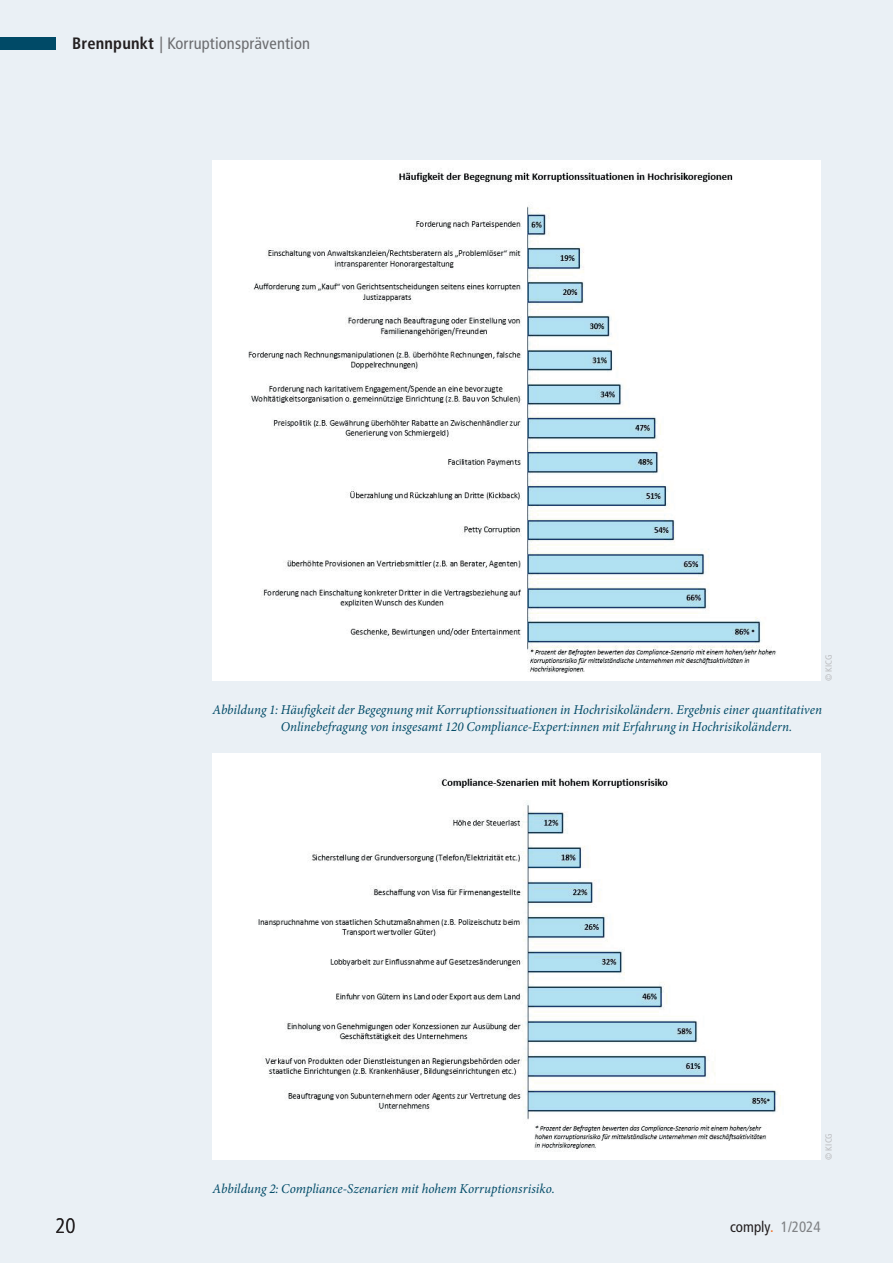
<style>
.page{position:relative;width:893px;height:1263px;background:#eaf0f5}
.page>*{position:absolute;margin:0;border:0;box-sizing:border-box;transform-origin:0 0}
.t1{font:300 condensed 21px "Frutiger LT Std";color:#231f20}
.t2{font:condensed 16.5px "Frutiger LT Std";letter-spacing:.01em;color:#6c6d70}
.t3{font:condensed 15px "Frutiger LT Std";color:#231f20}
.t4{font:italic 13.5px/16.5px "Minion Pro";color:#004a67}
.t5{font:condensed 9px "Frutiger LT Std";letter-spacing:.015em;color:#bcbdc0}
.s1{font-weight:700;color:#231f20}
.s2{color:#f36e21}
.s3{color:#808285}
</style>
<div class="page">
<div style="left:213px;top:753px;width:608px;height:407px;background:#fff"></div>
<div style="left:213px;top:160px;width:608px;height:521px;background:#fff"></div>
<div style="left:0;top:37px;width:55px;height:13px;background:#004a67"></div>
<img style="left:248px;top:169px;width:528px;height:504px">
<img style="left:258px;top:777px;width:523px;height:375px">
<p class="t2" style="left:72px;top:34px;width:239px"><span class="s1">Brennpunkt</span> | Korruptionsprävention</p>
<p class="t5" style="left:823px;top:681px;width:28px;rotate:-90deg">© KICG</p>
<p class="t4" style="left:281px;top:701px;width:543px;text-indent:-68px">Abbildung 1: Häufigkeit der Begegnung mit Korruptionssituationen in Hochrisikoländern. Ergebnis einer quantitativen<br>Onlinebefragung von insgesamt 120 Compliance-Expert:innen mit Erfahrung in Hochrisikoländern.</p>
<p class="t4" style="left:213px;top:1180px;width:344px">Abbildung 2: Compliance-Szenarien mit hohem Korruptionsrisiko.</p>
<p class="t5" style="left:823px;top:1160px;width:28px;rotate:-90deg">© KICG</p>
<h1 class="t1" style="left:55px;top:1214px;width:22px">20</h1>
<p class="t3" style="left:730px;top:1218px;width:92px">comply<span class="s2">.</span> <span class="s3">1/2024</span></p>
</div>
